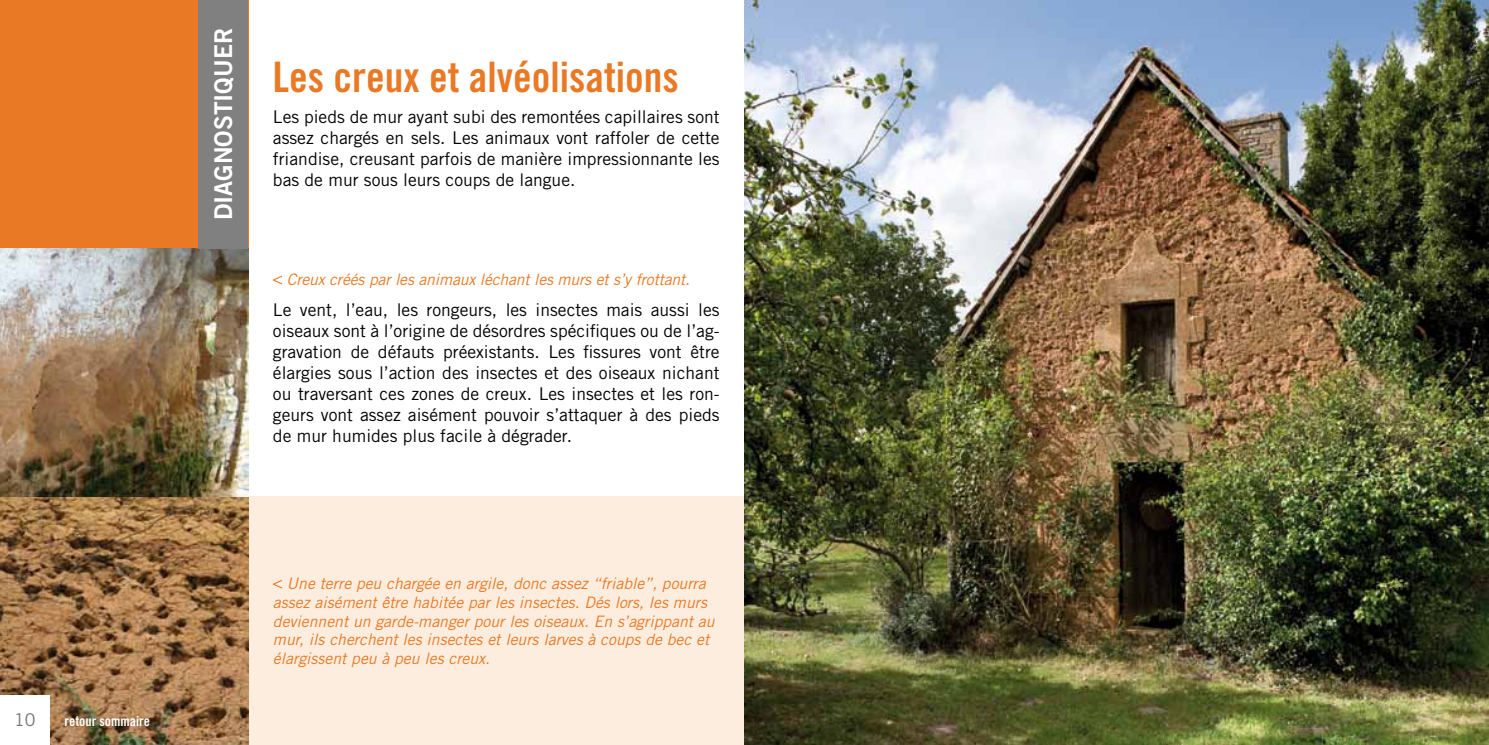
<style>
.page{position:relative;width:1489px;height:745px;background:#fff}
.page>*{position:absolute;margin:0;border:0;box-sizing:border-box;transform-origin:0 0}
.t1{font:42px "Trade Gothic LT Std Bd Cn 20";color:#ea7925}
.t2{font:24.5px "Trade Gothic LT Std Bd 2";color:#fff}
.t3{font:17.5px/21px "Trade Gothic LT Std";color:#000;text-align:justify}
.t4{font:17.5px "Trade Gothic LT Std";color:#707172}
.t5{font:italic 15.75px/18.9px "Trade Gothic LT Std";color:#ea7925}
.t6{font:14px "Trade Gothic LT Std Bd Cn 20";color:#fff}
</style>
<div class="page">
<div style="left:248px;top:496px;width:496px;height:248px;background:#fdedde"></div>
<div style="left:0;top:0;width:248px;height:744px;background:#ea7925"></div>
<img style="left:0;top:248px;width:248px;height:496px">
<div style="left:0;top:694px;width:50px;height:50px;background:#fff"></div>
<img style="left:744px;top:0;width:744px;height:744px">
<svg style="left:273px;top:579px;width:9px;height:9px"></svg>
<div style="left:198px;top:0;width:50px;height:248px;background:#808080"></div>
<svg style="left:273px;top:275px;width:9px;height:9px"></svg>
<p class="t4" style="left:14px;top:709px;width:23px">10</p>
<p class="t6" style="left:64px;top:712px;width:87px">retour sommaire</p>
<h2 class="t2" style="left:208px;top:220px;width:193px;rotate:-90deg">DIAGNOSTIQUER</h2>
<h1 class="t1" style="left:273px;top:52px;width:407px">Les creux et alvéolisations</h1>
<p class="t3" style="left:273px;top:106px;width:448px">Les pieds de mur ayant subi des remontées capillaires sont assez chargés en sels. Les animaux vont raffoler de cette friandise, creusant parfois de manière impressionnante les bas de mur sous leurs coups de langue.</p>
<p class="t5" style="left:287px;top:269px;width:404px">Creux créés par les animaux léchant les murs et s’y frottant.</p>
<p class="t3" style="left:273px;top:298px;width:448px">Le vent, l’eau, les rongeurs, les insectes mais aussi les oiseaux sont à l’origine de désordres spécifiques ou de l’ag&shy;gravation de défauts préexistants. Les fissures vont être élargies sous l’action des insectes et des oiseaux nichant ou traversant ces zones de creux. Les insectes et les ron&shy;geurs vont assez aisément pouvoir s’attaquer à des pieds de mur humides plus facile à dégrader.</p>
<p class="t5" style="left:273px;top:573px;width:443px;text-indent:14px">Une terre peu chargée en argile, donc assez “friable”, pourra assez aisément être habitée par les insectes. Dés lors, les murs deviennent un garde-manger pour les oiseaux. En s’agrippant au mur, ils cherchent les insectes et leurs larves à coups de bec et élargissent peu à peu les creux.</p>
</div>
